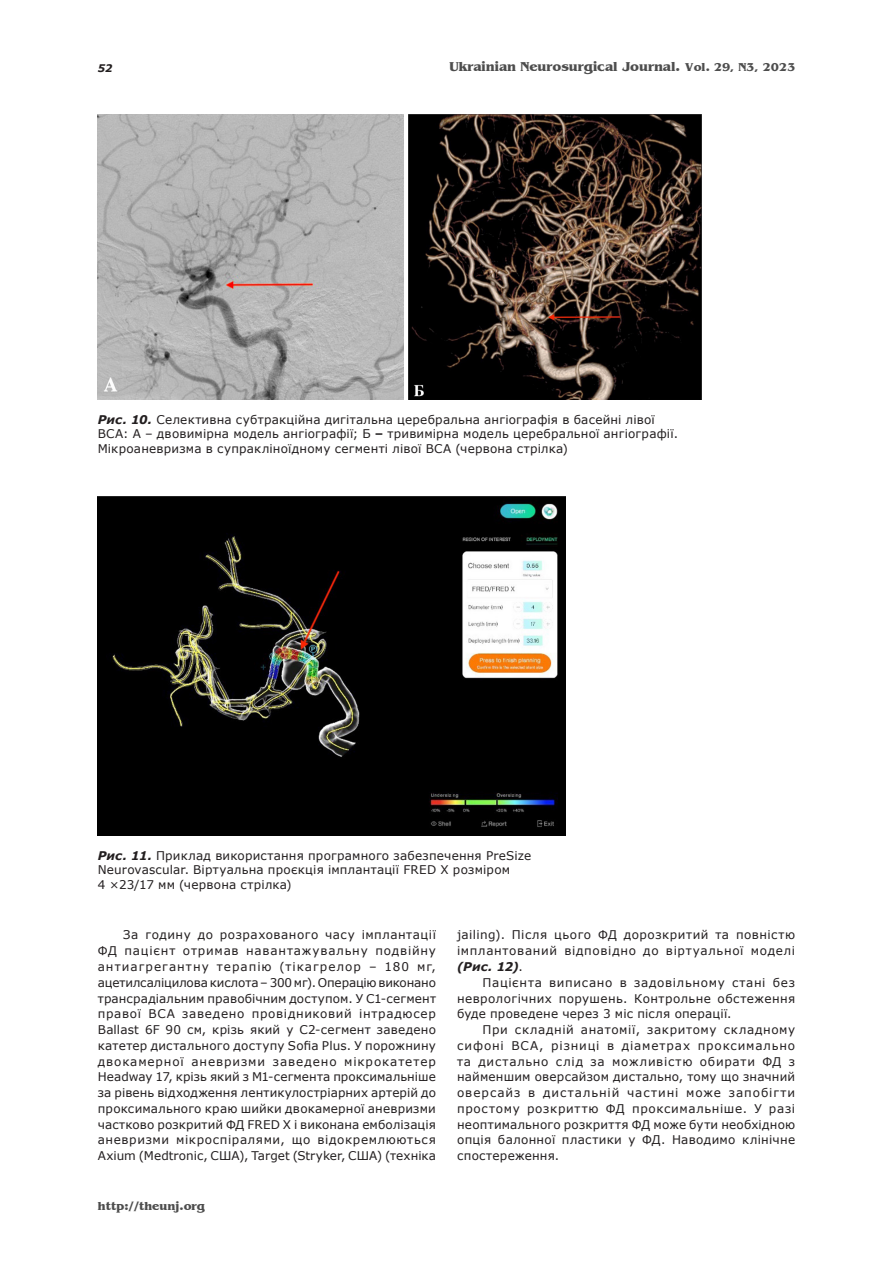
<style>
.page{position:relative;width:893px;height:1276px;background:#fff}
.page>*{position:absolute;margin:0;border:0;box-sizing:border-box;transform-origin:0 0}
.t1{font:700 13.5px "Benguiat";color:#4d4d4d}
._092_Body_ua{font:12px/15.8px "Verdana";letter-spacing:.025em;color:#231f20;text-align:justify}
._112_Ris_pidpys{font:12px/14.4px "Verdana";letter-spacing:.015em;color:#231f20}
.t2{font:700 12px "Benguiat";color:#4d4d4d}
.t3{font:italic 700 10.5px "Verdana";color:#231f20}
.s1{font-size:12px}
.s2{font-weight:700;font-style:italic}
.s3{font-weight:700}
</style>
<div class="page">
<img style="left:98px;top:115px;width:306px;height:285px">
<img style="left:408px;top:115px;width:294px;height:285px">
<img style="left:98px;top:497px;width:468px;height:338px">
<p class="t3" style="left:98px;top:61px;width:16px">52</p>
<p class="t1" style="left:450px;top:59px;width:347px">Ukrainian Neurosurgical Journal. <span class="s1">Vol. 29, N3, 2023</span></p>
<p class="_112_Ris_pidpys" style="left:98px;top:412px;width:582px"><span class="s2">Рис. 10.</span> Селективна субтракційна дигітальна церебральна ангіографія в басейні лівої<br>ВСА: А ‒ двовимірна модель ангіографії; Б <span class="s3">‒</span> тривимірна модель церебральної ангіографії.<br>Мікроаневризма в супракліноїдному сегменті лівої ВСА (червона стрілка)</p>
<p class="_112_Ris_pidpys" style="left:98px;top:848px;width:435px"><span class="s2">Рис. 11.</span> Приклад використання програмного забезпечення PreSize<br>Neurovascular. Віртуальна проєкція імплантації FRED X розміром<br>4 ×23/17 мм (червона стрілка)</p>
<p class="_092_Body_ua" style="left:98px;top:927px;width:340px;text-indent:26px">За годину до розрахованого часу імплантації ФД пацієнт отримав навантажувальну подвійну антиагрегантну терапію (тікагрелор ‒ 180 мг, ацетилсаліцилова кислота ‒ 300 мг). Операцію виконано трансрадіальним правобічним доступом. У С1-сегмент правої ВСА заведено провідниковий інтрадюсер Ballast 6F 90 cм, крізь який у С2-сегмент заведено катетер дистального доступу Sofia Plus. У порожнину двокамерної аневризми заведено мікрокатетер Headway 17, крізь який з М1-сегмента проксимальніше за рівень відходження лентикулостріарних артерій до проксимального краю шийки двокамерної аневризми частково розкритий ФД FRED X і виконана емболізація аневризми мікроспіралями, що відокремлюються Axium (Medtronic, США), Target (Stryker, США) (техніка</p>
<p class="_092_Body_ua" style="left:457px;top:927px;width:340px">jailing). Після цього ФД дорозкритий та повністю імплантований відповідно до віртуальної моделі <span class="s2">(Рис. 12)</span>.</p>
<p class="_092_Body_ua" style="left:457px;top:974px;width:340px;text-indent:26px">Пацієнта виписано в задовільному стані без неврологічних порушень. Контрольне обстеження буде проведене через 3 міс після операції.</p>
<p class="_092_Body_ua" style="left:457px;top:1021px;width:340px;text-indent:26px">При складній анатомії, закритому складному сифоні ВСА, різниці в діаметрах проксимально та дистально слід за можливістю обирати ФД з найменшим оверсайзом дистально, тому що значний оверсайз в дистальній частині може запобігти простому розкриттю ФД проксимальніше. У разі неоптимального розкриття ФД може бути необхідною опція балонної пластики у ФД. Наводимо клінічне спостереження.</p>
<p class="t2" style="left:98px;top:1199px;width:109px">http://theunj.org</p>
</div>
